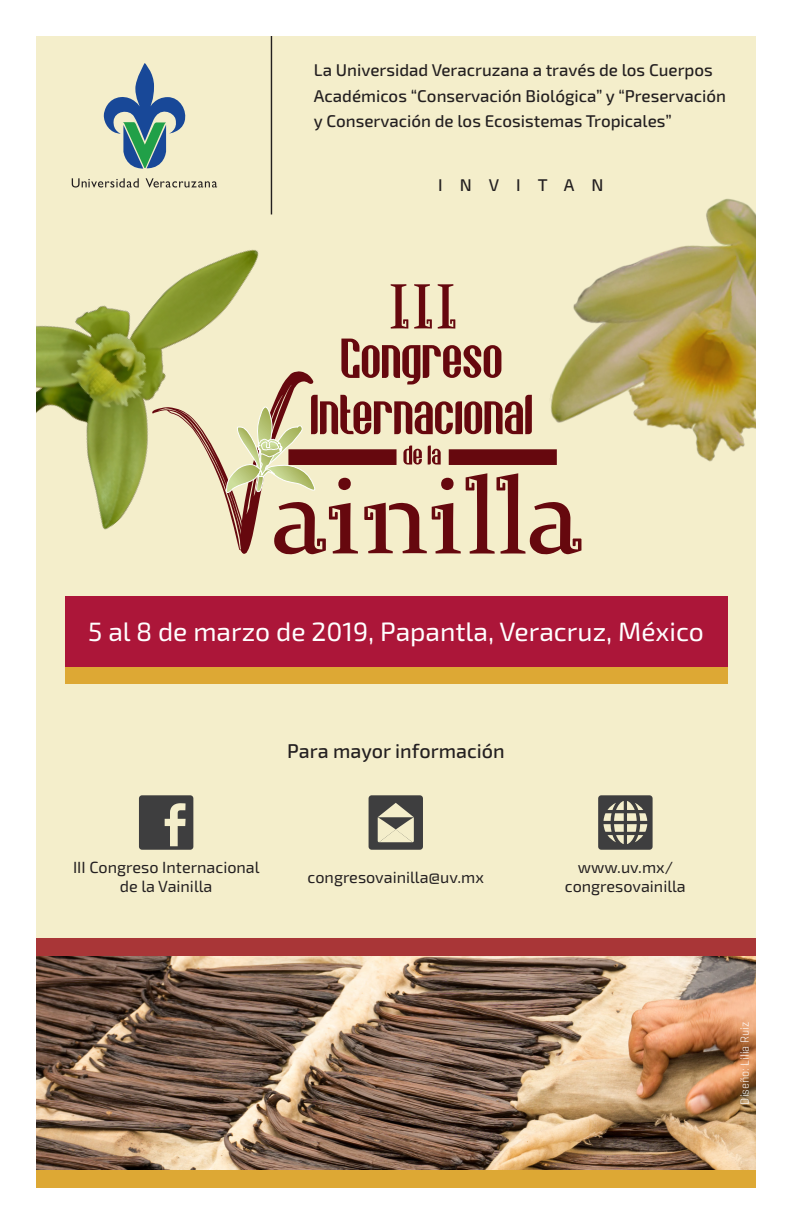
<style>
.page{position:relative;width:792px;height:1224px;background:#fff}
.page>*{position:absolute;margin:0;border:0;box-sizing:border-box;transform-origin:0 0}
.t1{font:26.5px "Exo 2";color:#fff}
.t2{font:500 19.8px "Exo 2";color:#231f20}
.t3{font:500 17px/25.5px "Exo 2";color:#231f20}
.t4{font:500 17px "Exo 2";letter-spacing:1em;color:#231f20}
.t5{font:16.2px/19.4px "Exo 2";color:#231f20;text-align:center}
.t6{font:300 12px "Geogrotesque";color:#fff}
</style>
<div class="page">
<div style="left:36px;top:36px;width:720px;height:1152px;background:#f4eecb"></div>
<img style="left:36px;top:956px;width:720px;height:215px">
<div style="left:22px;top:938px;width:748px;height:18px;background:#a93637"></div>
<div style="left:22px;top:1171px;width:748px;height:17px;background:#dda834"></div>
<svg style="left:104px;top:63px;width:82px;height:93px"></svg>
<hr style="left:271px;top:36px;width:1px;height:178px;background:#231f20">
<div style="left:65px;top:667px;width:663px;height:16px;background:#dda834"></div>
<div style="left:65px;top:596px;width:663px;height:71px;background:#ac1639"></div>
<svg style="left:598px;top:795px;width:55px;height:55px"></svg>
<svg style="left:139px;top:795px;width:54px;height:55px;background:#5c5b56"></svg>
<div style="left:369px;top:795px;width:54px;height:55px;background:#3e3e3f;border-radius:3px"></div>
<svg style="left:378px;top:803px;width:36px;height:39px"></svg>
<img style="left:573px;top:198px;width:183px;height:264px">
<div style="left:756px;top:0;width:36px;height:1224px;background:#fff"></div>
<img style="left:36px;top:156px;width:237px;height:374px">
<div style="left:0;top:0;width:36px;height:1224px;background:#fff"></div>
<svg style="left:391px;top:284px;width:17px;height:45px"></svg>
<svg style="left:414px;top:284px;width:18px;height:45px"></svg>
<svg style="left:438px;top:284px;width:17px;height:45px"></svg>
<svg style="left:152px;top:339px;width:429px;height:216px"></svg>
<p class="t3" style="left:314px;top:58px;width:414px">La Universidad Veracruzana a través de los Cuerpos<br>Académicos “Conservación Biológica” y “Preservación y Conservación de los Ecosistemas Tropicales”</p>
<p class="t4" style="left:438px;top:175px;width:167px">INVITAN</p>
<p class="t1" style="left:88px;top:616px;width:617px">5 al 8 de marzo de 2019, Papantla, Veracruz, México</p>
<p class="t2" style="left:287px;top:740px;width:219px">Para mayor información</p>
<p class="t5" style="left:73px;top:858px;width:188px">III Congreso Internacional de la Vainilla</p>
<p class="t5" style="left:308px;top:868px;width:178px">congresovainilla@uv.mx</p>
<p class="t5" style="left:565px;top:858px;width:122px">www.uv.mx/ congresovainilla</p>
<p class="t6" style="left:737px;top:1105px;width:85px;rotate:-90deg">Diseño: Lilia Ruiz</p>
</div>
